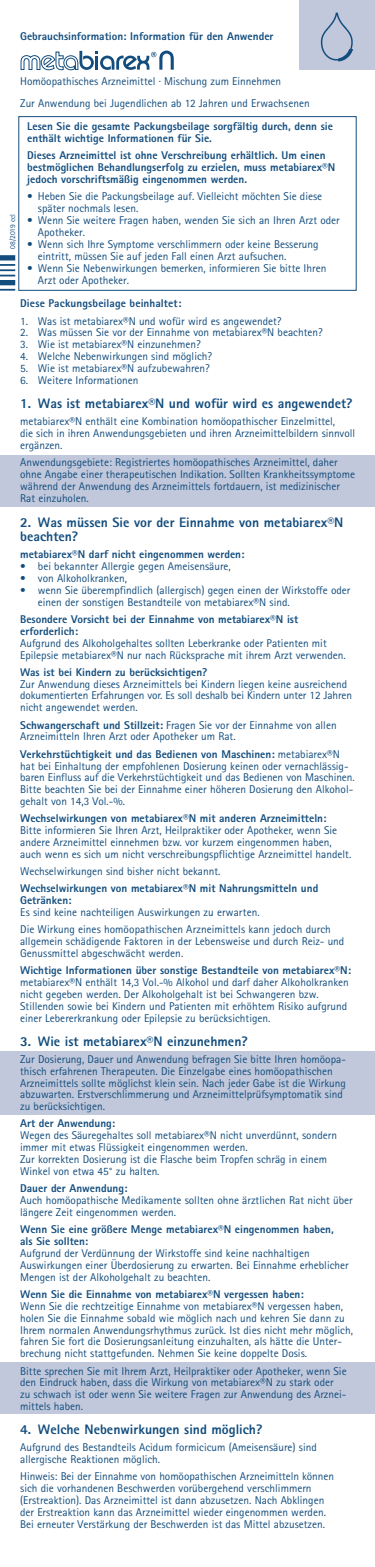
<style>
.page{position:relative;width:375px;height:1567px;background:#fff}
.page>*{position:absolute;margin:0;border:0;box-sizing:border-box;transform-origin:0 0}
.t1{font:800 13.75px/13.8px "AT Rotis Sans Serif";color:#134d7e}
.t2{font:11.25px/11.9px "AT Rotis Sans Serif";color:#134d7e}
.t3{font:800 11.25px/11.9px "AT Rotis Sans Serif";color:#134d7e}
.t4{font:7.5px "AT Rotis Sans Serif";color:#134d7e}
.s1{font-weight:800}
</style>
<div class="page">
<div style="left:0;top:1051px;width:374px;height:64px;background:#c1c8db"></div>
<div style="left:0;top:1362px;width:374px;height:51px;background:#c1c8db"></div>
<div style="left:0;top:455px;width:374px;height:51px;background:#c1c8db"></div>
<div style="left:298px;top:0;width:76px;height:70px;background:#c1c8db"></div>
<img style="left:320px;top:12px;width:33px;height:50px">
<svg style="left:0;top:289px;width:15px;height:2px"></svg>
<svg style="left:0;top:264px;width:15px;height:12px"></svg>
<div style="left:0;top:280px;width:15px;height:5px;background:#134d7e"></div>
<div style="left:0;top:255px;width:15px;height:5px;background:#134d7e"></div>
<div style="left:18px;top:116px;width:338px;height:175px;border:1px solid #134d7e"></div>
<svg style="left:21px;top:51px;width:152px;height:20px"></svg>
<p class="t3" style="left:20px;top:30px;width:254px">Gebrauchsinformation: Information für den Anwender</p>
<p class="t2" style="left:20px;top:70px;width:290px;line-height:22.5px">Homöopathisches Arzneimittel · Mischung zum Einnehmen<br>Zur Anwendung bei Jugendlichen ab 12 Jahren und Erwachsenen</p>
<p class="t3" style="left:27px;top:120px;width:307px">Lesen Sie die gesamte Packungsbeilage sorgfältig durch, denn sie enthält wichtige Informationen für Sie.</p>
<p class="t3" style="left:27px;top:150px;width:309px">Dieses Arzneimittel ist ohne Verschreibung erhältlich. Um einen bestmöglichen Behandlungserfolg zu erzielen, muss metabiarex®N jedoch vorschriftsmäßig eingenommen werden.</p>
<p class="t2" style="left:38px;top:191px;width:285px;text-indent:-11px">• Heben Sie die Packungsbeilage auf. Vielleicht möchten Sie diese später nochmals lesen.</p>
<p class="t2" style="left:38px;top:214px;width:303px;text-indent:-11px">• Wenn Sie weitere Fragen haben, wenden Sie sich an Ihren Arzt oder<br>Apotheker.</p>
<p class="t2" style="left:38px;top:238px;width:282px;text-indent:-11px">• Wenn sich Ihre Symptome verschlimmern oder keine Besserung eintritt, müssen Sie auf jeden Fall einen Arzt aufsuchen.</p>
<p class="t2" style="left:38px;top:262px;width:289px;text-indent:-11px">• Wenn Sie Nebenwirkungen bemerken, informieren Sie bitte Ihren<br>Arzt oder Apotheker.</p>
<p class="t3" style="left:20px;top:297px;width:162px">Diese Packungsbeilage beinhaltet:</p>
<p class="t2" style="left:20px;top:315px;width:262px">1. Was ist metabiarex®N und wofür wird es angewendet?</p>
<p class="t2" style="left:20px;top:327px;width:303px">2. Was müssen Sie vor der Einnahme von metabiarex®N beachten?</p>
<p class="t2" style="left:20px;top:338px;width:182px">3. Wie ist metabiarex®N einzunehmen?</p>
<p class="t2" style="left:20px;top:350px;width:193px">4. Welche Nebenwirkungen sind möglich?</p>
<p class="t2" style="left:20px;top:362px;width:191px">5. Wie ist metabiarex®N aufzubewahren?</p>
<p class="t2" style="left:20px;top:374px;width:119px">6. Weitere Informationen</p>
<p class="t1" style="left:20px;top:396px;width:333px">1. Was ist metabiarex®N und wofür wird es angewendet?</p>
<p class="t2" style="left:20px;top:415px;width:336px">metabiarex®N enthält eine Kombination homöopathischer Einzelmittel,<br>die sich in ihren Anwendungsgebieten und ihren Arzneimittelbildern sinnvoll ergänzen.</p>
<p class="t2" style="left:20px;top:456px;width:336px">Anwendungsgebiete: Registriertes homöopathisches Arzneimittel, daher ohne Angabe einer therapeutischen Indikation. Sollten Krankheitssymptome während der Anwendung des Arzneimittels fortdauern, ist medizinischer Rat einzuholen.</p>
<p class="t1" style="left:20px;top:515px;width:324px">2. Was müssen Sie vor der Einnahme von metabiarex®N beachten?</p>
<p class="t3" style="left:20px;top:548px;width:225px">metabiarex®N darf nicht eingenommen werden:</p>
<p class="t2" style="left:20px;top:560px;width:212px">• bei bekannter Allergie gegen Ameisensäure,</p>
<p class="t2" style="left:20px;top:572px;width:108px">• von Alkoholkranken,</p>
<p class="t2" style="left:38px;top:584px;width:313px;text-indent:-18px">• wenn Sie überempfindlich (allergisch) gegen einen der Wirkstoffe oder einen der sonstigen Bestandteile von metabiarex®N sind.</p>
<p class="t3" style="left:20px;top:613px;width:279px">Besondere Vorsicht bei der Einnahme von metabiarex®N ist erforderlich:</p>
<p class="t2" style="left:20px;top:637px;width:326px">Aufgrund des Alkoholgehaltes sollten Leberkranke oder Patienten mit<br>Epilepsie metabiarex®N nur nach Rücksprache mit ihrem Arzt verwenden.</p>
<p class="t3" style="left:20px;top:666px;width:188px">Was ist bei Kindern zu berücksichtigen?</p>
<p class="t2" style="left:20px;top:677px;width:333px">Zur Anwendung dieses Arzneimittels bei Kindern liegen keine ausreichend dokumentierten Erfahrungen vor. Es soll deshalb bei Kindern unter 12 Jahren nicht angewendet werden.</p>
<p class="t2" style="left:20px;top:718px;width:317px"><span class="s1">Schwangerschaft und Stillzeit:</span> Fragen Sie vor der Einnahme von allen<br>Arzneimitteln Ihren Arzt oder Apotheker um Rat.</p>
<p class="t2" style="left:20px;top:747px;width:335px"><span class="s1">Verkehrstüchtigkeit und das Bedienen von Maschinen:</span> metabiarex®N hat bei Einhaltung der empfohlenen Dosierung keinen oder vernachlässig&shy;baren Einfluss auf die Verkehrstüchtigkeit und das Bedienen von Maschinen.<br>Bitte beachten Sie bei der Einnahme einer höheren Dosierung den Alkohol&shy;gehalt von 14,3 Vol.-%.</p>
<p class="t3" style="left:20px;top:812px;width:307px">Wechselwirkungen von metabiarex®N mit anderen Arzneimitteln:</p>
<p class="t2" style="left:20px;top:824px;width:332px">Bitte informieren Sie Ihren Arzt, Heilpraktiker oder Apotheker, wenn Sie andere Arzneimittel einnehmen bzw. vor kurzem eingenommen haben, auch wenn es sich um nicht verschreibungspflichtige Arzneimittel handelt.</p>
<p class="t2" style="left:20px;top:865px;width:201px">Wechselwirkungen sind bisher nicht bekannt.</p>
<p class="t3" style="left:20px;top:882px;width:299px">Wechselwirkungen von metabiarex®N mit Nahrungsmitteln und<br>Getränken:</p>
<p class="t2" style="left:20px;top:903px;width:312px;line-height:17.2px">Es sind keine nachteiligen Auswirkungen zu erwarten.<br>Die Wirkung eines homöopathischen Arzneimittels kann jedoch durch</p>
<p class="t2" style="left:20px;top:935px;width:325px">allgemein schädigende Faktoren in der Lebensweise und durch Reiz- und<br>Genussmittel abgeschwächt werden.</p>
<p class="t3" style="left:20px;top:964px;width:332px">Wichtige Informationen über sonstige Bestandteile von metabiarex®N:</p>
<p class="t2" style="left:20px;top:976px;width:329px">metabiarex®N enthält 14,3 Vol.-% Alkohol und darf daher Alkoholkranken nicht gegeben werden. Der Alkoholgehalt ist bei Schwangeren bzw.<br>Stillenden sowie bei Kindern und Patienten mit erhöhtem Risiko aufgrund einer Lebererkrankung oder Epilepsie zu berücksichtigen.</p>
<p class="t1" style="left:20px;top:1033px;width:229px">3. Wie ist metabiarex®N einzunehmen?</p>
<p class="t2" style="left:20px;top:1052px;width:327px">Zur Dosierung, Dauer und Anwendung befragen Sie bitte Ihren homöopa&shy;thisch erfahrenen Therapeuten. Die Einzelgabe eines homöopathischen Arzneimittels sollte möglichst klein sein. Nach jeder Gabe ist die Wirkung abzuwarten. Erstverschlimmerung und Arzneimittelprüfsymptomatik sind zu berücksichtigen.</p>
<p class="t3" style="left:20px;top:1117px;width:96px">Art der Anwendung:</p>
<p class="t2" style="left:20px;top:1129px;width:318px">Wegen des Säuregehaltes soll metabiarex®N nicht unverdünnt, sondern immer mit etwas Flüssigkeit eingenommen werden.<br>Zur korrekten Dosierung ist die Flasche beim Tropfen schräg in einem Winkel von etwa 45° zu halten.</p>
<p class="t3" style="left:20px;top:1182px;width:108px">Dauer der Anwendung:</p>
<p class="t2" style="left:20px;top:1194px;width:333px">Auch homöopathische Medikamente sollten ohne ärztlichen Rat nicht über längere Zeit eingenommen werden.</p>
<p class="t3" style="left:20px;top:1223px;width:314px">Wenn Sie eine größere Menge metabiarex®N eingenommen haben, als Sie sollten:</p>
<p class="t2" style="left:20px;top:1247px;width:329px">Aufgrund der Verdünnung der Wirkstoffe sind keine nachhaltigen<br>Auswirkungen einer Überdosierung zu erwarten. Bei Einnahme erheblicher<br>Mengen ist der Alkoholgehalt zu beachten.</p>
<p class="t3" style="left:20px;top:1287px;width:284px">Wenn Sie die Einnahme von metabiarex®N vergessen haben:</p>
<p class="t2" style="left:20px;top:1299px;width:334px">Wenn Sie die rechtzeitige Einnahme von metabiarex®N vergessen haben, holen Sie die Einnahme sobald wie möglich nach und kehren Sie dann zu Ihrem normalen Anwendungsrhythmus zurück. Ist dies nicht mehr möglich, fahren Sie fort die Dosierungsanleitung einzuhalten, als hätte die Unter&shy;brechung nicht stattgefunden. Nehmen Sie keine doppelte Dosis.</p>
<p class="t2" style="left:20px;top:1364px;width:327px">Bitte sprechen Sie mit Ihrem Arzt, Heilpraktiker oder Apotheker, wenn Sie den Eindruck haben, dass die Wirkung von metabiarex®N zu stark oder zu schwach ist oder wenn Sie weitere Fragen zur Anwendung des Arznei&shy;mittels haben.</p>
<p class="t1" style="left:20px;top:1422px;width:243px">4. Welche Nebenwirkungen sind möglich?</p>
<p class="t2" style="left:20px;top:1441px;width:298px">Aufgrund des Bestandteils Acidum formicicum (Ameisensäure) sind allergische Reaktionen möglich.</p>
<p class="t2" style="left:20px;top:1470px;width:315px">Hinweis: Bei der Einnahme von homöopathischen Arzneimitteln können sich die vorhandenen Beschwerden vorübergehend verschlimmern (Erstreaktion). Das Arzneimittel ist dann abzusetzen. Nach Abklingen der Erstreaktion kann das Arzneimittel wieder eingenommen werden.<br>Bei erneuter Verstärkung der Beschwerden ist das Mittel abzusetzen.</p>
<p class="t4" style="left:8px;top:249px;width:36px;rotate:-90deg">08/2019 ccl</p>
</div>
